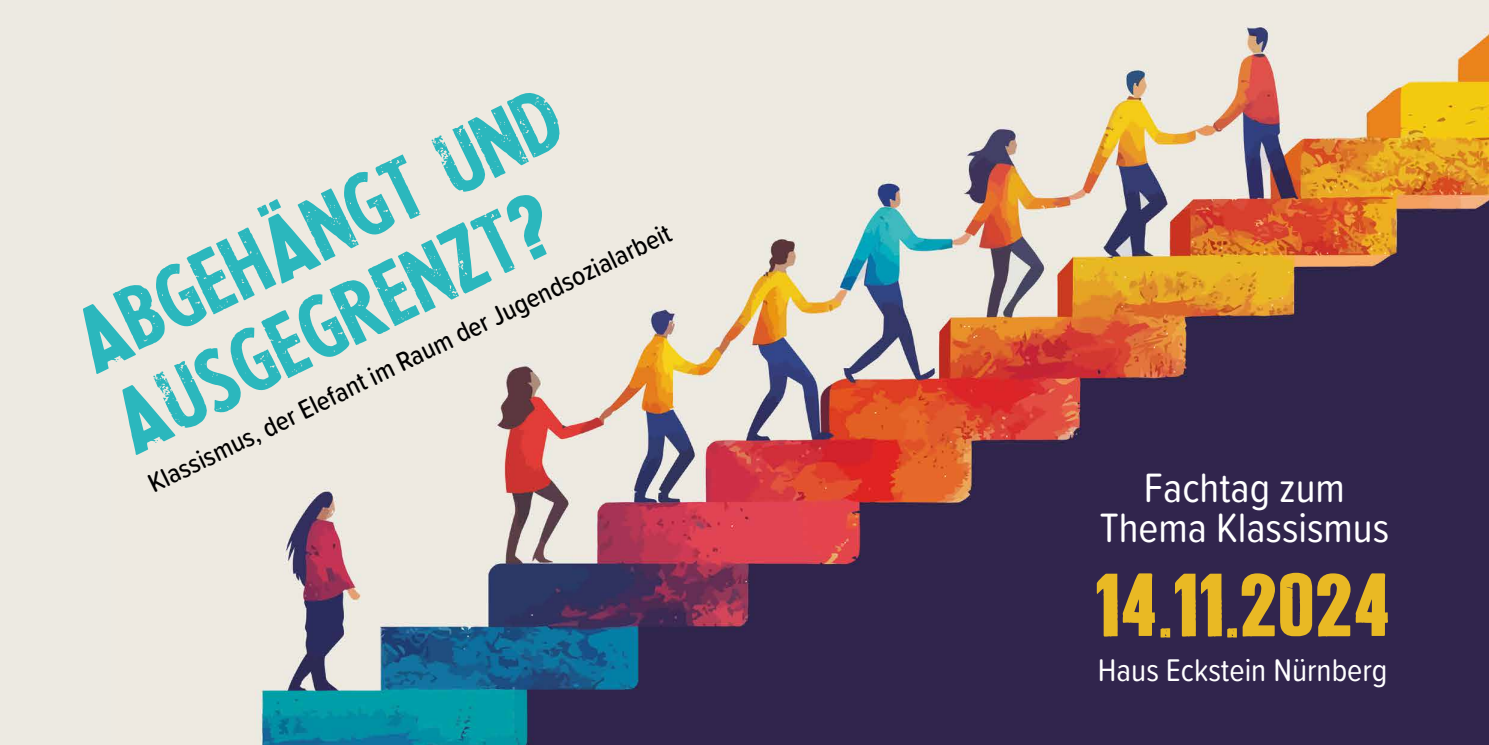
<style>
.page{position:relative;width:1489px;height:745px;background:#fff}
.page>*{position:absolute;margin:0;border:0;box-sizing:border-box;transform-origin:0 0}
.t1{font:75px/90px "La Presse";color:#2bb7bd}
.t2{font:75px "La Presse";color:#e9b924}
.t3{font:42.5px/40px "Proxima Soft Cond";color:#fff;text-align:center}
.t4{font:32.5px "Proxima Soft Cond";color:#fff}
.t5{font:500 27.5px "Proxima Soft Cond";color:#000}
</style>
<div class="page">
<div style="left:0;top:0;width:1488px;height:744px;background:#edeae2"></div>
<img style="left:255px;top:26px;width:1233px;height:718px">
<h1 class="t1" style="left:64px;top:311px;width:532px;rotate:-26deg">Abgehängt und<br>Ausgegrenzt?</h1>
<p class="t5" style="left:141px;top:466px;width:580px;rotate:-26deg">Klassismus, der Elefant im Raum der Jugendsozialarbeit</p>
<h2 class="t3" style="left:1099px;top:465px;width:291px">Fachtag zum<br>Thema Klassismus</h2>
<h1 class="t2" style="left:1094px;top:558px;width:298px">14.11.2024</h1>
<p class="t4" style="left:1097px;top:646px;width:291px">Haus Eckstein Nürnberg</p>
</div>
